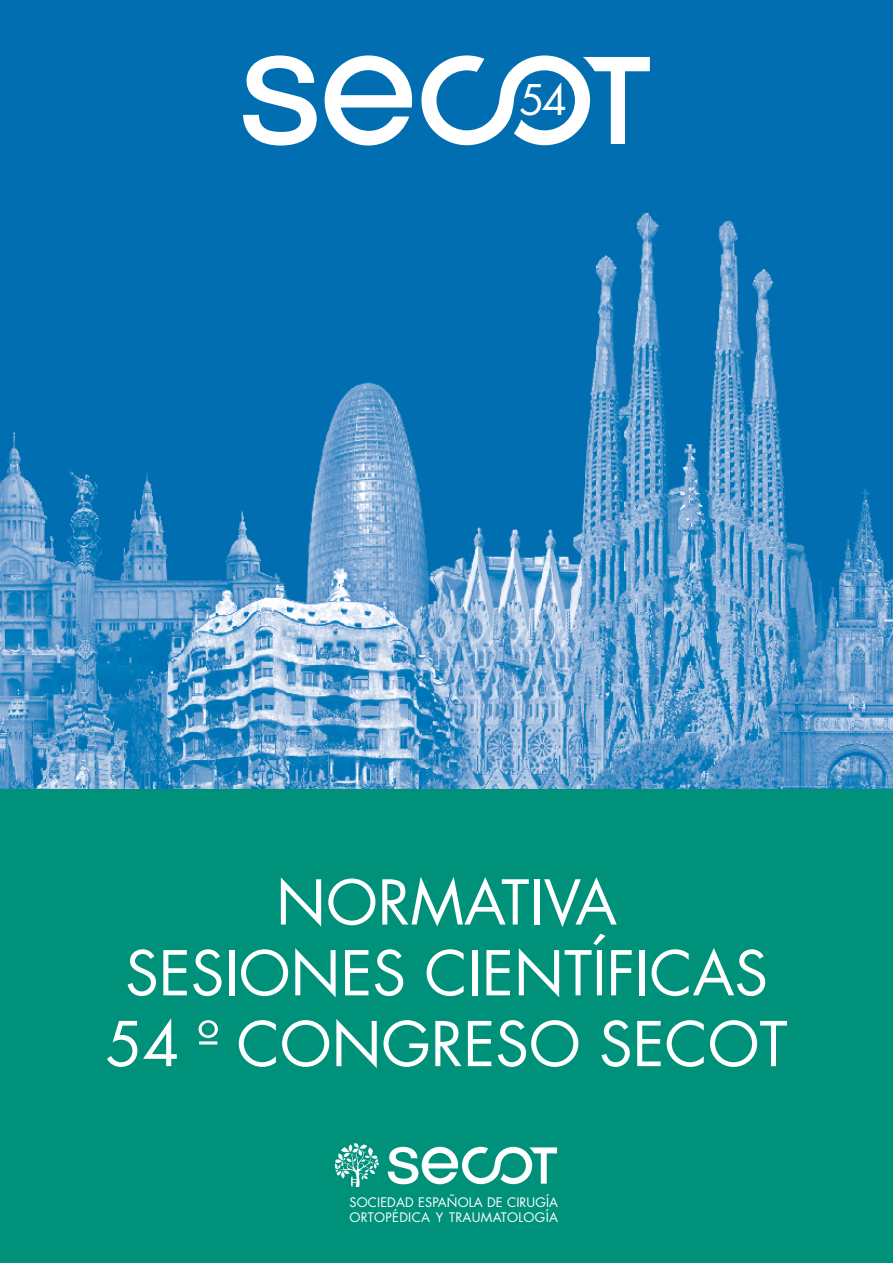
<style>
.page{position:relative;width:893px;height:1263px;background:#fff}
.page>*{position:absolute;margin:0;border:0;box-sizing:border-box;transform-origin:0 0}
.t1{font:60px/70.8px "Futura";color:#fff;text-align:center}
.t2{font:41.1px "Futura";color:#fff}
.t3{font:18px "Futura";color:#fff}
.t4{font:12.75px/15.8px "Futura";letter-spacing:.01em;color:#fff}
</style>
<div class="page">
<hr style="left:0;top:1199px;width:1px;height:64px;background:#01907c">
<img style="left:0;top:0;width:892px;height:789px">
<div style="left:0;top:789px;width:892px;height:473px;background:#00917b"></div>
<svg style="left:243px;top:35px;width:407px;height:111px"></svg>
<svg style="left:388px;top:1147px;width:169px;height:37px"></svg>
<svg style="left:335px;top:1143px;width:44px;height:44px"></svg>
<h2 class="t2" style="left:519px;top:72px;width:49px">54</h2>
<h1 class="t1" style="left:106px;top:866px;width:683px">NORMATIVA<br>SESIONES CIENTÍFICAS<br>54 º CONGRESO SECOT</h1>
<p class="t4" style="left:350px;top:1194px;width:210px">SOCIEDAD ESPAÑOLA DE CIRUGÍA<br>ORTOPÉDICA Y TRAUMATOLOGÍA</p>
<h3 class="t3" style="left:444px;top:1202px;width:13px">3</h3>
</div>
